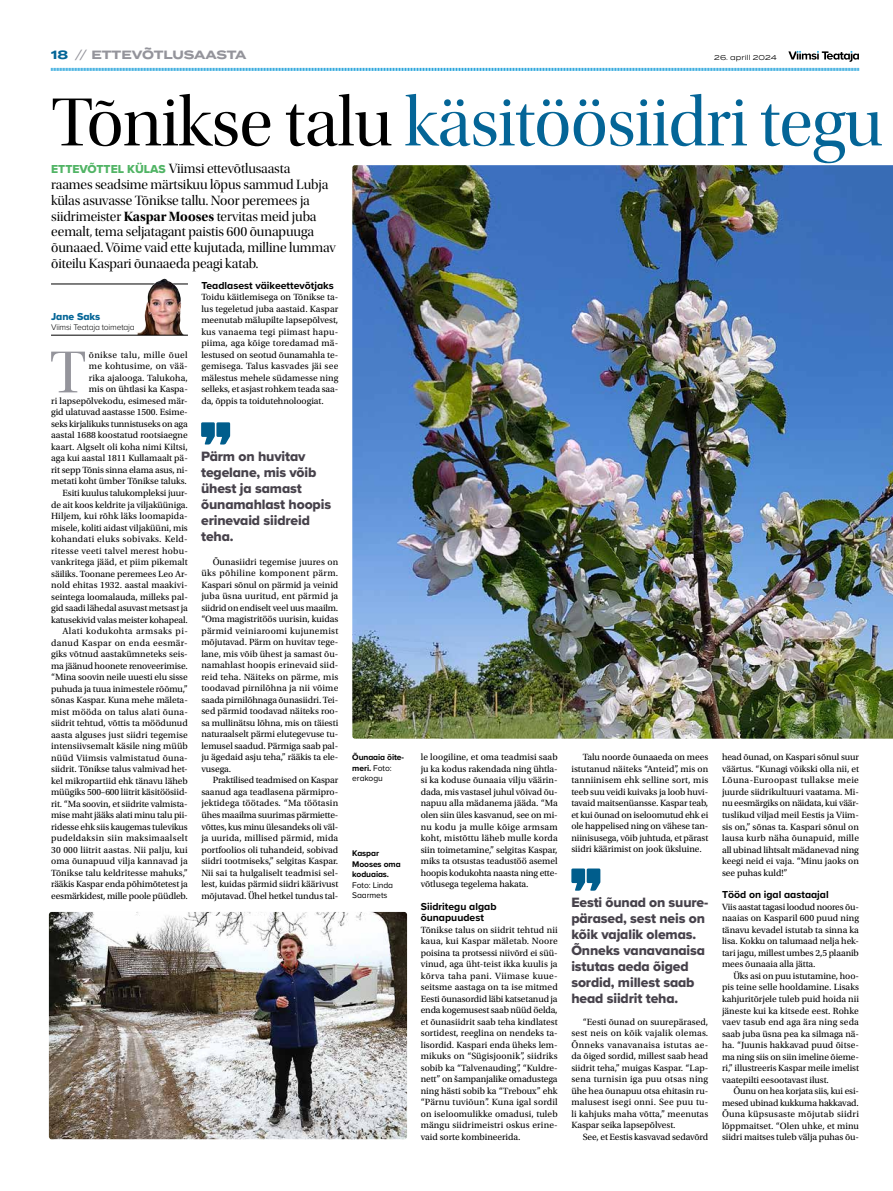
<style>
.page{position:relative;width:893px;height:1191px;background:#fff}
.page>*{position:absolute;margin:0;border:0;box-sizing:border-box;transform-origin:0 0}
.t1{font:71px "Utopia Std Disp";letter-spacing:-.01em;color:#046597}
.t2{font:61.8px "Utopia Std Disp";color:#94949b}
.t3{font:14px/15.8px "Utopia Std Disp";letter-spacing:-.005em;color:#000}
.t4{font:14px/16px "Proxima Nova Extrabld";letter-spacing:-.01em;color:#47424b}
.t5{font:700 12px "Termina";color:#94949b}
.t6{font:700 10.5px/11.5px "Proxima Nova";color:#000}
.t7{font:10.5px "Proxima Nova Extrabld";color:#046597}
.t8{font:9.5px/11.5px "Utopia Std";letter-spacing:-.005em;color:#000;text-align:justify}
.t9{font:700 8.5px/10.5px "Proxima Nova";letter-spacing:-.01em;color:#000}
.t10{font:300 8.5px "Proxima Nova";letter-spacing:-.02em;color:#000}
.t11{font:8.5px/10.5px "Proxima Nova";letter-spacing:-.01em;color:#000}
.t12{font:7px "Termina";color:#000}
.s1{color:#046597}
.s2{font-weight:400}
.s3{color:#000}
.s4{font-family:"Proxima Nova Extrabld";font-size:12px;color:#51b465}
.s5{font-family:"Utopia Std Bold Disp"}
</style>
<div class="page">
<svg style="left:51px;top:51px;width:808px;height:20px"></svg>
<svg style="left:571px;top:868px;width:29px;height:22px"></svg>
<svg style="left:201px;top:422px;width:29px;height:22px"></svg>
<hr style="left:51px;top:284px;width:137px;height:1px;background:#000">
<img style="left:145px;top:279px;width:19px;height:49px">
<hr style="left:51px;top:335px;width:137px;height:1px;background:#000">
<img style="left:49px;top:912px;width:358px;height:227px">
<img style="left:352px;top:165px;width:541px;height:573px">
<p class="t5" style="left:51px;top:46px;width:197px"><span class="s1">18</span> <span class="s2">//</span> ETTEVÕTLUSAASTA</p>
<p class="t12" style="left:714px;top:52px;width:64px">26. aprill 2024</p>
<h1 class="t1" style="left:51px;top:85px;width:833px"><span class="s3">Tõnikse talu</span> käsitöösiidri tegu</h1>
<p class="t3" style="left:51px;top:161px;width:286px"><span class="s4">ETTEVÕTTEL KÜLAS</span> Viimsi ettevõtlusaasta<br>raames seadsime märtsikuu lõpus sammud Lubja külas asuvasse Tõnikse tallu. Noor peremees ja siidrimeister <span class="s5">Kaspar Mooses</span> tervitas meid juba eemalt, tema seljatagant paistis 600 õunapuuga õunaaed. Võime vaid ette kujutada, milline lummav õiteilu Kaspari õunaaeda peagi katab.</p>
<p class="t7" style="left:51px;top:309px;width:51px">Jane Saks</p>
<p class="t10" style="left:51px;top:321px;width:85px">Viimsi Teataja toimetaja</p>
<p class="t8" style="left:51px;top:349px;width:138px;text-align:right">õnikse talu, mille õuel<br>me kohtusime, on vää-<br>rika ajalooga. Talukoha,<br>mis on ühtlasi ka Kaspa-<br>ri lapsepõlvekodu, esimesed mär&shy;gid ulatuvad aastasse 1500. Esime&shy;seks kirjalikuks tunnistuseks on aga aastal 1688 koostatud rootsiaegne kaart. Algselt oli koha nimi Kiltsi, aga kui aastal 1811 Kullamaalt pä&shy;rit sepp Tõnis sinna elama asus, ni&shy;metati koht ümber Tõnikse taluks.<br>Esiti kuulus talukompleksi juur&shy;de ait koos keldrite ja viljaküüniga.<br>Hiljem, kui rõhk läks loomapida&shy;misele, koliti aidast viljaküüni, mis kohandati eluks sobivaks. Keld&shy;ritesse veeti talvel merest hobu&shy;vankritega jääd, et piim pikemalt säiliks. Toonane peremees Leo Ar&shy;nold ehitas 1932. aastal maakivi&shy;seintega loomalauda, milleks pal&shy;gid saadi lähedal asuvast metsast ja katusekivid valas meister kohapeal.<br>Alati kodukohta armsaks pi&shy;danud Kaspar on enda eesmär&shy;giks võtnud aastakümneteks seis&shy;ma jäänud hoonete renoveerimise. “Mina soovin neile uuesti elu sisse puhuda ja tuua inimestele rõõmu,” sõnas Kaspar. Kuna mehe mäleta&shy;mist mööda on talus alati õuna&shy;siidrit tehtud, võttis ta möödunud aasta alguses just siidri tegemise intensiivsemalt käsile ning müüb nüüd Viimsis valmistatud õuna&shy;siidrit. Tõnikse talus valmivad het&shy;kel mikropartiid ehk tänavu läheb müügiks 500–600 liitrit käsitöösiid&shy;rit. “Ma soovin, et siidrite valmista&shy;mise maht jääks alati minu talu pii&shy;ridesse ehk siis kaugemas tulevikus pudeldaksin siin maksimaalselt 30 000 liitrit aastas. Nii palju, kui oma õunapuud vilja kannavad ja Tõnikse talu keldritesse mahuks,” rääkis Kaspar enda põhimõtetest ja eesmärkidest, mille poole püüdleb.</p>
<h2 class="t2" style="left:50px;top:339px;width:38px">T</h2>
<p class="t6" style="left:201px;top:279px;width:134px">Teadlasest väikeettevõtjaks</p>
<p class="t8" style="left:201px;top:291px;width:138px">Toidu käitlemisega on Tõnikse ta&shy;lus tegeletud juba aastaid. Kaspar meenutab mälupilte lapsepõlvest, kus vanaema tegi piimast hapu&shy;piima, aga kõige toredamad mä&shy;lestused on seotud õunamahla te&shy;gemisega. Talus kasvades jäi see mälestus mehele südamesse ning selleks, et asjast rohkem teada saa&shy;da, õppis ta toidutehnoloogiat.</p>
<h3 class="t4" style="left:201px;top:447px;width:131px">Pärm on huvitav tegelane, mis võib ühest ja samast õunamahlast hoopis erinevaid siidreid teha.</h3>
<p class="t8" style="left:201px;top:556px;width:139px;text-indent:11px">Õunasiidri tegemise juures on üks põhiline komponent pärm.<br>Kaspari sõnul on pärmid ja veinid juba üsna uuritud, ent pärmid ja siidrid on endiselt veel uus maailm. “Oma magistritöös uurisin, kuidas pärmid veiniaroomi kujunemist mõjutavad. Pärm on huvitav tege&shy;lane, mis võib ühest ja samast õu&shy;namahlast hoopis erinevaid siid&shy;reid teha. Näiteks on pärme, mis toodavad pirnilõhna ja nii võime saada pirnilõhnaga õunasiidri. Tei&shy;sed pärmid toodavad näiteks roo&shy;sa mullinätsu lõhna, mis on täiesti naturaalselt pärmi elutegevuse tu&shy;lemusel saadud. Pärmiga saab pal&shy;ju ägedaid asju teha,” rääkis ta ele&shy;vusega.</p>
<p class="t8" style="left:201px;top:775px;width:138px;text-indent:11px">Praktilised teadmised on Kaspar saanud aga teadlasena pärmipro&shy;jektidega töötades. “Ma töötasin ühes maailma suurimas pärmiette&shy;võttes, kus minu ülesandeks oli väl&shy;ja uurida, millised pärmid, mida portfoolios oli tuhandeid, sobivad siidri tootmiseks,” selgitas Kaspar.<br>Nii sai ta hulgaliselt teadmisi sel&shy;lest, kuidas pärmid siidri käärivust mõjutavad. Ühel hetkel tundus tal-</p>
<p class="t9" style="left:352px;top:751px;width:53px">Õunaaia õite&shy;meri. <span class="s2">Foto: erakogu</span></p>
<p class="t9" style="left:352px;top:847px;width:50px">Kaspar<br>Mooses oma koduaias.</p>
<p class="t11" style="left:352px;top:879px;width:42px">Foto: Linda<br>Saarmets</p>
<p class="t8" style="left:421px;top:752px;width:138px">le loogiline, et oma teadmisi saab ju ka kodus rakendada ning ühtla&shy;si ka koduse õunaaia vilju väärin&shy;dada, mis vastasel juhul võivad õu&shy;napuu alla mädanema jääda. “Ma olen siin üles kasvanud, see on mi&shy;nu kodu ja mulle kõige armsam koht, mistõttu läheb mulle korda siin toimetamine,” selgitas Kaspar, miks ta otsustas teadustöö asemel hoopis kodukohta naasta ning ette&shy;võtlusega tegelema hakata.</p>
<p class="t6" style="left:421px;top:900px;width:77px">Siidritegu algab õunapuudest</p>
<p class="t8" style="left:421px;top:924px;width:138px">Tõnikse talus on siidrit tehtud nii kaua, kui Kaspar mäletab. Noore poisina ta protsessi niivõrd ei süü&shy;vinud, aga üht-teist ikka kuulis ja kõrva taha pani. Viimase kuue&shy;seitsme aastaga on ta ise mitmed Eesti õunasordid läbi katsetanud ja enda kogemusest saab nüüd öelda, et õunasiidrit saab teha kindlatest sortidest, reeglina on nendeks ta&shy;lisordid. Kaspari enda üheks lem&shy;mikuks on “Sügisjoonik”, siidriks sobib ka “Talvenauding”, “Kuldre&shy;nett” on šampanjalike omadustega ning hästi sobib ka “Treboux” ehk “Pärnu tuviõun”. Kuna igal sordil on iseloomulikke omadusi, tuleb mängu siidrimeistri oskus erine&shy;vaid sorte kombineerida.</p>
<p class="t8" style="left:571px;top:751px;width:138px;text-indent:11px">Talu noorde õunaaeda on mees istutanud näiteks “Anteid”, mis on tanniinisem ehk selline sort, mis teeb suu veidi kuivaks ja loob huvi&shy;tavaid maitsenüansse. Kaspar teab, et kui õunad on iseloomutud ehk ei ole happelised ning on vähese tan&shy;niinisusega, võib juhtuda, et pärast siidri käärimist on jook üksluine.</p>
<h3 class="t4" style="left:571px;top:893px;width:138px">Eesti õunad on suure&shy;pärased, sest neis on kõik vajalik olemas.<br>Õnneks vanavanaisa istutas aeda õiged sordid, millest saab head siidrit teha.</h3>
<p class="t8" style="left:571px;top:1016px;width:138px;text-indent:11px">“Eesti õunad on suurepärased, sest neis on kõik vajalik olemas.<br>Õnneks vanavanaisa istutas ae&shy;da õiged sordid, millest saab head siidrit teha,” muigas Kaspar. “Lap&shy;sena turnisin iga puu otsas ning ühe hea õunapuu otsa ehitasin ru&shy;malusest isegi onni. See puu tu&shy;li kahjuks maha võtta,” meenutas Kaspar seika lapsepõlvest.</p>
<p class="t8" style="left:583px;top:1131px;width:127px">See, et Eestis kasvavad sedavõrd</p>
<p class="t8" style="left:722px;top:752px;width:138px">head õunad, on Kaspari sõnul suur väärtus. “Kunagi võikski olla nii, et Lõuna-Euroopast tullakse meie juurde siidrikultuuri vaatama. Mi&shy;nu eesmärgiks on näidata, kui väär&shy;tuslikud viljad meil Eestis ja Viim&shy;sis on,” sõnas ta. Kaspari sõnul on lausa kurb näha õunapuid, mille all ubinad lihtsalt mädanevad ning keegi neid ei vaja. “Minu jaoks on see puhas kuld!”</p>
<p class="t6" style="left:722px;top:889px;width:108px">Tööd on igal aastaajal</p>
<p class="t8" style="left:722px;top:901px;width:138px">Viis aastat tagasi loodud noores õu&shy;naaias on Kasparil 600 puud ning tänavu kevadel istutab ta sinna ka lisa. Kokku on talumaad nelja hek&shy;tari jagu, millest umbes 2,5 plaanib mees õunaaia alla jätta.</p>
<p class="t8" style="left:722px;top:970px;width:139px;text-indent:11px">Üks asi on puu istutamine, hoo&shy;pis teine selle hooldamine. Lisaks kahjuritõrjele tuleb puid hoida nii jäneste kui ka kitsede eest. Rohke vaev tasub end aga ära ning seda saab juba üsna pea ka silmaga nä&shy;ha. “Juunis hakkavad puud õitse&shy;ma ning siis on siin imeline õieme&shy;ri,” illustreeris Kaspar meile imelist vaatepilti eesootavast ilust.</p>
<p class="t8" style="left:722px;top:1085px;width:138px;text-indent:11px">Õunu on hea korjata siis, kui esi&shy;mesed ubinad kukkuma hakkavad.<br>Õuna küpsusaste mõjutab siidri lõppmaitset. “Olen uhke, et minu siidri maitses tuleb välja puhas õu-</p>
</div>
